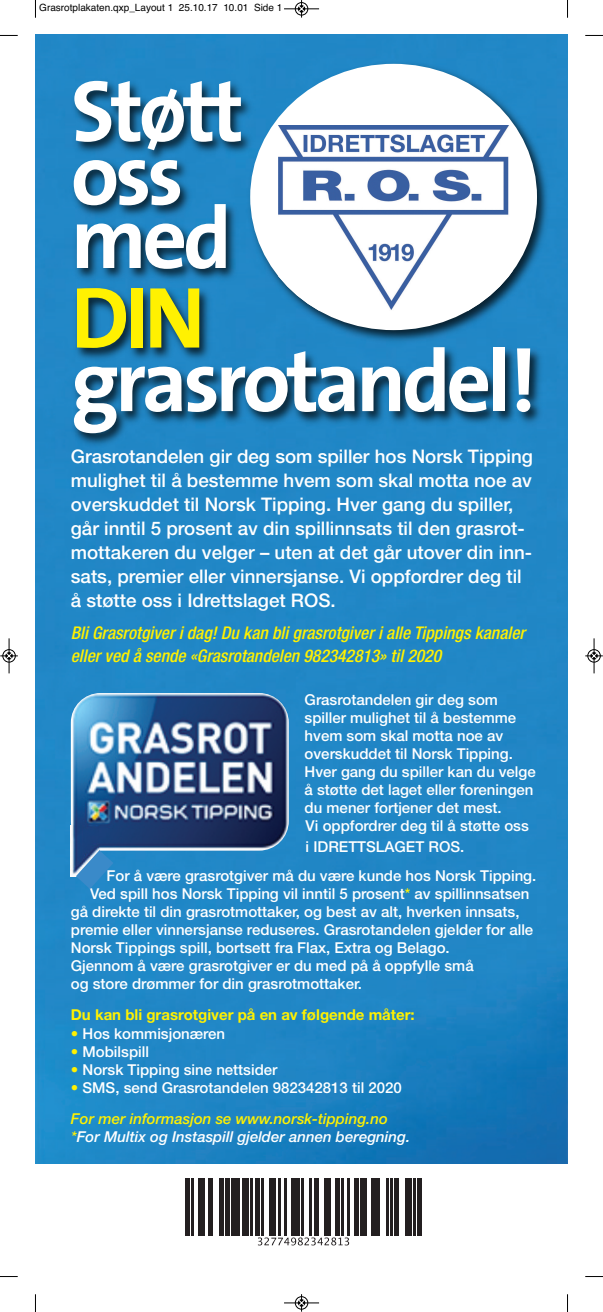
<style>
.page{position:relative;width:603px;height:1312px;background:#fff}
.page>*{position:absolute;margin:0;border:0;box-sizing:border-box;transform-origin:0 0}
.t1{font:700 87.5px/63.5px "Aft Thesis Sans";letter-spacing:-.05em;color:#fff}
.t2{font:700 87.5px "Aft Thesis Sans";color:#fff101}
.t3{font:500 18.75px/24px "Helvetica Neue";color:#fff}
.t4{font:italic 500 condensed 17.5px/22.8px "Helvetica Neue";color:#fff101}
.t5{font:500 15px/18px "Helvetica Neue";color:#fff}
.t6{font:italic 500 15px/31px "Helvetica Neue";color:#fff101}
.t7{font:italic 500 15px "Helvetica Neue";color:#fff}
.t8{font:700 15px "Helvetica Neue";color:#fff101}
.t9{font:10px "Helvetica";color:#000}
.s1{color:#fff101}
.s2{font-style:normal}
.s3{font-style:normal;color:#fff}
</style>
<div class="page">
<img style="left:36px;top:35px;width:531px;height:1128px">
<img style="left:71px;top:693px;width:217px;height:157px;border-radius:30px">
<img style="left:35px;top:51px;width:533px;height:459px">
<img style="left:71px;top:825px;width:28px;height:51px">
<svg style="left:76px;top:850px;width:37px;height:38px"></svg>
<hr style="left:185px;top:1178px;width:4px;height:57px;background:#231f20">
<hr style="left:191px;top:1178px;width:3px;height:57px;background:#231f20">
<div style="left:198px;top:1178px;width:6px;height:57px;background:#231f20"></div>
<div style="left:208px;top:1178px;width:5px;height:57px;background:#231f20"></div>
<hr style="left:219px;top:1178px;width:4px;height:57px;background:#231f20">
<hr style="left:225px;top:1178px;width:4px;height:57px;background:#231f20">
<div style="left:232px;top:1178px;width:8px;height:57px;background:#231f20"></div>
<div style="left:242px;top:1178px;width:6px;height:57px;background:#231f20"></div>
<hr style="left:251px;top:1178px;width:2px;height:57px;background:#231f20">
<hr style="left:255px;top:1178px;width:4px;height:57px;background:#231f20">
<hr style="left:261px;top:1178px;width:2px;height:57px;background:#231f20">
<div style="left:269px;top:1178px;width:7px;height:57px;background:#231f20"></div>
<hr style="left:278px;top:1178px;width:2px;height:57px;background:#231f20">
<hr style="left:284px;top:1178px;width:2px;height:57px;background:#231f20">
<div style="left:291px;top:1178px;width:8px;height:57px;background:#231f20"></div>
<hr style="left:301px;top:1178px;width:2px;height:57px;background:#231f20">
<hr style="left:310px;top:1178px;width:2px;height:57px;background:#231f20">
<hr style="left:314px;top:1178px;width:4px;height:57px;background:#231f20">
<div style="left:324px;top:1178px;width:7px;height:57px;background:#231f20"></div>
<hr style="left:335px;top:1178px;width:4px;height:57px;background:#231f20">
<hr style="left:341px;top:1178px;width:2px;height:57px;background:#231f20">
<hr style="left:348px;top:1178px;width:2px;height:57px;background:#231f20">
<hr style="left:354px;top:1178px;width:4px;height:57px;background:#231f20">
<div style="left:360px;top:1178px;width:7px;height:57px;background:#231f20"></div>
<div style="left:371px;top:1178px;width:8px;height:57px;background:#231f20"></div>
<hr style="left:386px;top:1178px;width:2px;height:57px;background:#231f20">
<hr style="left:390px;top:1178px;width:2px;height:57px;background:#231f20">
<hr style="left:394px;top:1178px;width:4px;height:57px;background:#231f20">
<div style="left:405px;top:1178px;width:6px;height:57px;background:#231f20"></div>
<hr style="left:413px;top:1178px;width:2px;height:57px;background:#231f20">
<hr style="left:417px;top:1178px;width:4px;height:57px;background:#231f20">
<svg style="left:258px;top:1237px;width:91px;height:8px"></svg>
<svg style="left:35px;top:0;width:1px;height:18px"></svg>
<svg style="left:0;top:35px;width:18px;height:1px"></svg>
<svg style="left:567px;top:0;width:1px;height:18px"></svg>
<svg style="left:585px;top:35px;width:17px;height:1px"></svg>
<svg style="left:35px;top:1294px;width:1px;height:17px"></svg>
<svg style="left:567px;top:1294px;width:1px;height:17px"></svg>
<hr style="left:284px;top:9px;width:35px;height:1px;background:#000">
<div style="left:295px;top:2px;width:13px;height:13px;border:1px solid #000;border-radius:50%"></div>
<svg style="left:298px;top:0;width:6px;height:18px"></svg>
<div style="left:295px;top:1295px;width:13px;height:14px;border:1px solid #fff;border-radius:50%"></div>
<hr style="left:284px;top:1302px;width:35px;height:1px;background:#000">
<div style="left:295px;top:1296px;width:13px;height:12px;border:1px solid #000;border-radius:50%"></div>
<svg style="left:298px;top:1294px;width:6px;height:17px"></svg>
<div style="left:2px;top:649px;width:14px;height:13px;border:1px solid #fff;border-radius:50%"></div>
<hr style="left:9px;top:638px;width:1px;height:35px;background:#000">
<div style="left:3px;top:649px;width:12px;height:13px;border:1px solid #000;border-radius:50%"></div>
<svg style="left:0;top:652px;width:18px;height:7px"></svg>
<hr style="left:593px;top:638px;width:1px;height:35px;background:#000">
<div style="left:587px;top:649px;width:13px;height:13px;border:1px solid #000;border-radius:50%"></div>
<svg style="left:585px;top:652px;width:17px;height:7px"></svg>
<p class="t9" style="left:39px;top:2px;width:244px">Grasrotplakaten.qxp_Layout 1 25.10.17 10.01 Side 1</p>
<h1 class="t1" style="left:71px;top:88px;width:174px">Støtt oss med</h1>
<h1 class="t2" style="left:71px;top:283px;width:136px">DIN</h1>
<h1 class="t1" style="left:71px;top:358px;width:467px">grasrotandel!</h1>
<p class="t3" style="left:71px;top:446px;width:463px">Grasrotandelen gir deg som spiller hos Norsk Tipping mulighet til å bestemme hvem som skal motta noe av overskuddet til Norsk Tipping. Hver gang du spiller, går inntil 5 prosent av din spillinnsats til den grasrot&shy;mottakeren du velger – uten at det går utover din inn&shy;sats, premier eller vinnersjanse. Vi oppfordrer deg til å støtte oss i Idrettslaget ROS.</p>
<p class="t4" style="left:71px;top:622px;width:455px">Bli Grasrotgiver i dag! Du kan bli grasrotgiver i alle Tippings kanaler eller ved å sende «Grasrotandelen 982342813» til 2020</p>
<p class="t5" style="left:304px;top:692px;width:232px">Grasrotandelen gir deg som spiller mulighet til å bestemme hvem som skal motta noe av overskuddet til Norsk Tipping.<br>Hver gang du spiller kan du velge å støtte det laget eller foreningen du mener fortjener det mest.<br>Vi oppfordrer deg til å støtte oss</p>
<p class="t5" style="left:106px;top:832px;width:431px;line-height:29.8px;text-indent:199px">i IDRETTSLAGET ROS.<br>For å være grasrotgiver må du være kunde hos Norsk Tipping.</p>
<p class="t5" style="left:71px;top:886px;width:463px;text-indent:19px">Ved spill hos Norsk Tipping vil inntil 5 prosent<span class="s1">*</span> av spillinnsatsen gå direkte til din grasrotmottaker, og best av alt, hverken innsats, premie eller vinnersjanse reduseres. Grasrotandelen gjelder for alle Norsk Tippings spill, bortsett fra Flax, Extra og Belago.<br>Gjennom å være grasrotgiver er du med på å oppfylle små<br>og store drømmer for din grasrotmottaker.</p>
<p class="t8" style="left:71px;top:1009px;width:345px">Du kan bli grasrotgiver på en av følgende måter:</p>
<p class="t5" style="left:71px;top:1025px;width:156px"><span class="s1">•</span> Hos kommisjonæren</p>
<p class="t5" style="left:71px;top:1043px;width:80px"><span class="s1">•</span> Mobilspill</p>
<p class="t5" style="left:71px;top:1061px;width:208px"><span class="s1">•</span> Norsk Tipping sine nettsider</p>
<p class="t6" style="left:71px;top:1072px;width:332px"><span class="s2">•</span> <span class="s3">SMS, send Grasrotandelen 982342813 til 2020<br></span>For mer informasjon se www.norsk-tipping.no</p>
<p class="t7" style="left:71px;top:1130px;width:341px"><span class="s1">*</span>For Multix og Instaspill gjelder annen beregning.</p>
</div>
